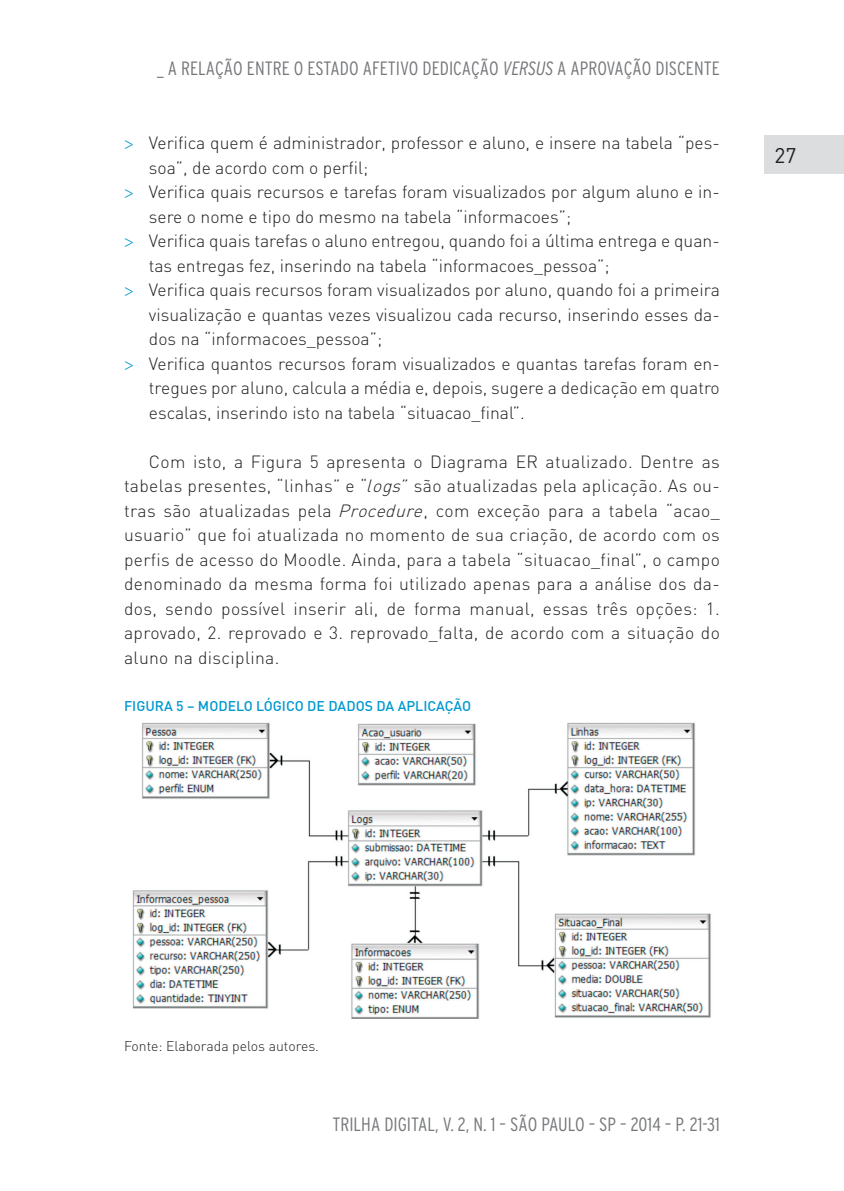
<style>
.page{position:relative;width:844px;height:1191px;background:#fff}
.page>*{position:absolute;margin:0;border:0;box-sizing:border-box;transform-origin:0 0}
.t1{font:21px "DIN";color:#231f20}
.t2{font:300 condensed 19.25px "Interstate";color:#76787b}
.t3{font:300 17.5px/24.5px "DIN";color:#231f20;text-align:justify}
.t4{font:500 14px "DIN";color:#0099d1}
.t5{font:300 14px "DIN";color:#231f20}
.s1{font-style:italic}
.s2{font-family:"Minion Pro";font-weight:400;color:#0099d1}
</style>
<div class="page">
<div style="left:764px;top:135px;width:79px;height:39px;background:#dcdddf"></div>
<img style="left:132px;top:722px;width:579px;height:296px">
<p class="t2" style="left:157px;top:58px;width:564px">_ A RELA_O USO DA APRENDIZAGEM COLABORATIVA NO ENSINO DE GEOMETRIA GRÁFICA</p>
<p class="t2" style="left:215px;top:58px;width:41px">ÇÃO ENTRE</p>
<p class="t2" style="left:294px;top:58px;width:23px">O ESTAD</p>
<p class="t2" style="left:349px;top:58px;width:23px">O AFETIV</p>
<p class="t2" style="left:409px;top:58px;width:23px">O DEDICA</p>
<p class="t2" style="left:471px;top:58px;width:193px">ÇÃO <span class="s1">VERSUS</span> A APROVAÇÃO DISCENTE</p>
<p class="t3" style="left:124px;top:130px;width:597px"><span class="s2">&gt;</span> Verifica quem é administrador, professor e aluno, e insere na tabela “pes‑</p>
<p class="t3" style="left:149px;top:155px;width:221px">soa”, de acordo com o perfil;</p>
<p class="t3" style="left:124px;top:179px;width:597px"><span class="s2">&gt;</span> Verifica quais recursos e tarefas foram visualizados por algum aluno e in‑</p>
<p class="t3" style="left:149px;top:204px;width:423px">sere o nome e tipo do mesmo na tabela “informacoes”;</p>
<p class="t3" style="left:124px;top:228px;width:597px"><span class="s2">&gt;</span> Verifica quais tarefas o aluno entregou, quando foi a última entrega e quan‑</p>
<p class="t3" style="left:149px;top:253px;width:462px">tas entregas fez, inserindo na tabela “informacoes_pessoa”;</p>
<p class="t3" style="left:124px;top:277px;width:597px"><span class="s2">&gt;</span> Verifica quais recursos foram visualizados por aluno, quando foi a primeira</p>
<p class="t3" style="left:149px;top:302px;width:572px">visualização e quantas vezes visualizou cada recurso, inserindo esses da‑</p>
<p class="t3" style="left:149px;top:326px;width:235px">dos na “informacoes_pessoa”;</p>
<p class="t3" style="left:124px;top:351px;width:597px"><span class="s2">&gt;</span> Verifica quantos recursos foram visualizados e quantas tarefas foram en‑</p>
<p class="t3" style="left:149px;top:375px;width:572px">tregues por aluno, calcula a média e, depois, sugere a dedicação em quatro</p>
<p class="t3" style="left:149px;top:400px;width:377px">escalas, inserindo isto na tabela “situacao_final”.</p>
<p class="t3" style="left:124px;top:449px;width:597px;text-indent:25px">Com isto, a Figura 5 apresenta o Diagrama ER atualizado. Dentre as tabelas presentes, “linhas” e “<span class="s1">logs”</span> são atualizadas pela aplicação. As ou‑ tras são atualizadas pela <span class="s1">Procedure</span>, com exceção para a tabela “acao_ usuario” que foi atualizada no momento de sua criação, de acordo com os perfis de acesso do Moodle. Ainda, para a tabela “situacao_final”, o campo denominado da mesma forma foi utilizado apenas para a análise dos da‑ dos, sendo possível inserir ali, de forma manual, essas três opções: 1. aprovado, 2. reprovado e 3. reprovado_falta, de acordo com a situação do aluno na disciplina.</p>
<p class="t4" style="left:124px;top:697px;width:348px">FIGURA 5 – MODELO LÓGICO DE DADOS DA APLICAÇÃO</p>
<p class="t1" style="left:774px;top:142px;width:23px">27</p>
<p class="t5" style="left:124px;top:1037px;width:196px">Fonte: Elaborada pelos autores.</p>
<p class="t2" style="left:332px;top:1113px;width:389px">TRILHA DIGITAL, V. 2, N. 1 – SÃO PAULO – SP – 2014 – P. 21-31</p>
</div>
